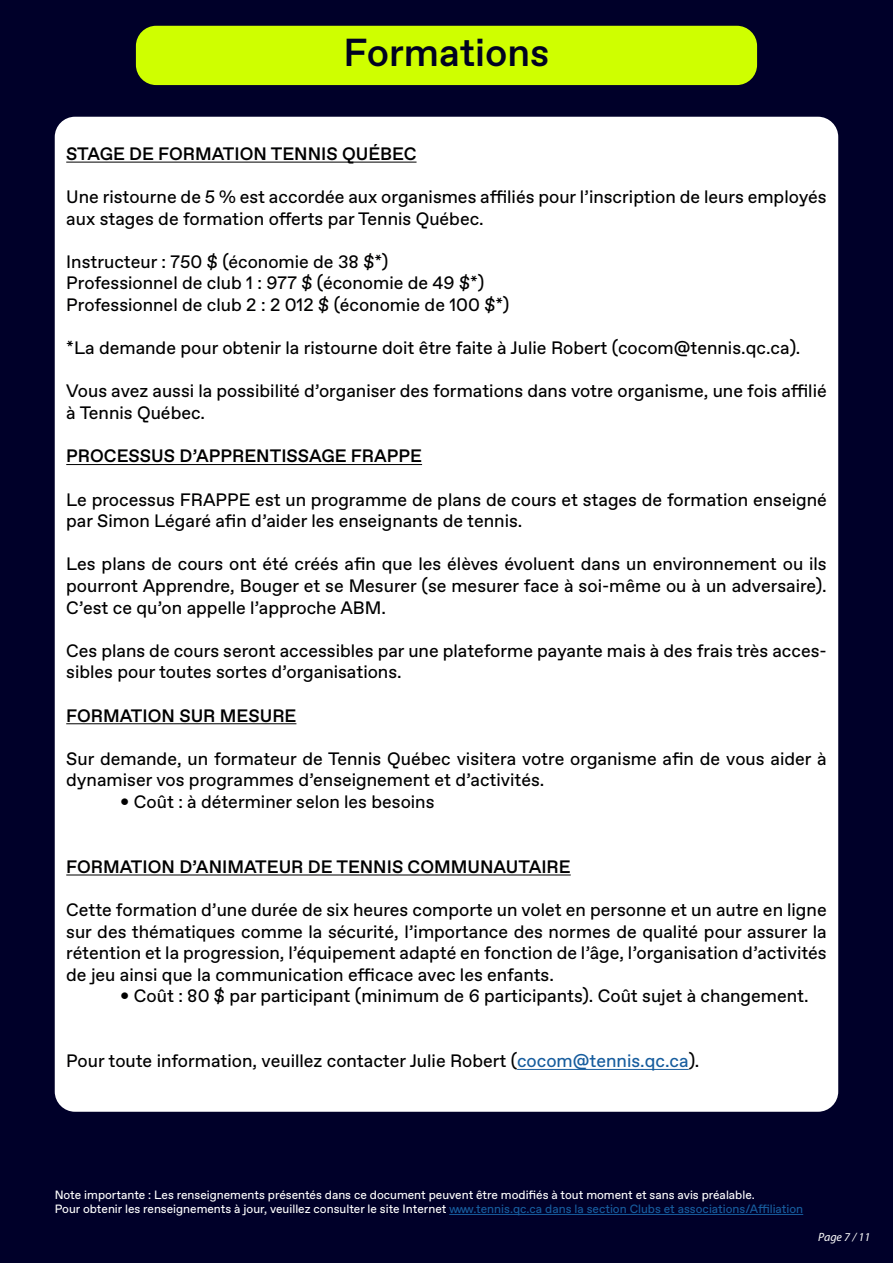
<style>
.page{position:relative;width:893px;height:1263px;background:#fff}
.page>*{position:absolute;margin:0;border:0;box-sizing:border-box;transform-origin:0 0}
.t1{font:500 39px "ABC Favorit";color:#000221}
.t2{font:18px/21.6px "ABC Favorit";color:#000001}
.t3{font:500 18px "ABC Favorit";color:#000001}
.t4{font:12px "ABC Favorit";color:#fff}
.t5{font:italic 12px "Myriad Pro";color:#fff}
.s1{color:#175d9e}
</style>
<div class="page">
<div style="left:0;top:0;width:892px;height:1263px;background:#000029"></div>
<div style="left:55px;top:117px;width:783px;height:995px;background:#fff;border-radius:20px"></div>
<hr style="left:66px;top:162px;width:351px;height:1px;background:#000001">
<hr style="left:66px;top:464px;width:356px;height:1px;background:#000001">
<hr style="left:66px;top:723px;width:230px;height:1px;background:#000001">
<hr style="left:66px;top:874px;width:505px;height:1px;background:#000001">
<hr style="left:517px;top:1069px;width:172px;height:1px;background:#175d9e">
<hr style="left:449px;top:1214px;width:354px;height:1px;background:#175d9e">
<div style="left:136px;top:26px;width:621px;height:59px;background:#cfff00;border-radius:20px"></div>
<p class="t1" style="left:343px;top:27px;width:208px">Formations</p>
<p class="t3" style="left:66px;top:141px;width:352px">STAGE DE FORMATION TENNIS QUÉBEC</p>
<p class="t2" style="left:66px;top:186px;width:762px">Une ristourne de 5 % est accordée aux organismes affiliés pour l’inscription de leurs employés aux stages de formation offerts par Tennis Québec.</p>
<p class="t2" style="left:66px;top:250px;width:324px">Instructeur : 750 $ (économie de 38 $*)</p>
<p class="t2" style="left:66px;top:272px;width:419px">Professionnel de club 1 : 977 $ (économie de 49 $*)</p>
<p class="t2" style="left:66px;top:294px;width:445px">Professionnel de club 2 : 2 012 $ (économie de 100 $*)</p>
<p class="t2" style="left:66px;top:337px;width:736px">*La demande pour obtenir la ristourne doit être faite à Julie Robert (cocom@tennis.qc.ca).</p>
<p class="t2" style="left:66px;top:380px;width:762px">Vous avez aussi la possibilité d’organiser des formations dans votre organisme, une fois affilié à Tennis Québec.</p>
<p class="t3" style="left:66px;top:444px;width:357px">PROCESSUS D’APPRENTISSAGE FRAPPE</p>
<p class="t2" style="left:66px;top:488px;width:762px">Le processus FRAPPE est un programme de plans de cours et stages de formation enseigné par Simon Légaré afin d’aider les enseignants de tennis.</p>
<p class="t2" style="left:66px;top:553px;width:762px;text-align:justify">Les plans de cours ont été créés afin que les élèves évoluent dans un environnement ou ils pourront Apprendre, Bouger et se Mesurer (se mesurer face à soi-même ou à un adversaire).<br>C’est ce qu’on appelle l’approche ABM.</p>
<p class="t2" style="left:66px;top:639px;width:762px">Ces plans de cours seront accessibles par une plateforme payante mais à des frais très acces&shy;sibles pour toutes sortes d’organisations.</p>
<p class="t3" style="left:66px;top:703px;width:232px">FORMATION SUR MESURE</p>
<p class="t2" style="left:66px;top:747px;width:762px">Sur demande, un formateur de Tennis Québec visitera votre organisme afin de vous aider à dynamiser vos programmes d’enseignement et d’activités.</p>
<p class="t2" style="left:120px;top:790px;width:316px">• Coût : à déterminer selon les besoins</p>
<p class="t3" style="left:66px;top:854px;width:506px">FORMATION D’ANIMATEUR DE TENNIS COMMUNAUTAIRE</p>
<p class="t2" style="left:66px;top:898px;width:762px;text-align:justify">Cette formation d’une durée de six heures comporte un volet en personne et un autre en ligne sur des thématiques comme la sécurité, l’importance des normes de qualité pour assurer la rétention et la progression, l’équipement adapté en fonction de l’âge, l’organisation d’activités de jeu ainsi que la communication efficace avec les enfants.</p>
<p class="t2" style="left:120px;top:985px;width:690px">• Coût : 80 $ par participant (minimum de 6 participants). Coût sujet à changement.</p>
<p class="t2" style="left:66px;top:1050px;width:635px">Pour toute information, veuillez contacter Julie Robert (<span class="s1">cocom@tennis.qc.ca</span>).</p>
<p class="t4" style="left:55px;top:1186px;width:702px">Note importante : Les renseignements présentés dans ce document peuvent être modifiés à tout moment et sans avis préalable.</p>
<p class="t4" style="left:55px;top:1201px;width:750px">Pour obtenir les renseignements à jour, veuillez consulter le site Internet <span class="s1">www.tennis.qc.ca dans la section Clubs et associations/Affiliation</span></p>
<p class="t5" style="left:818px;top:1229px;width:53px">Page 7 / 11</p>
</div>
